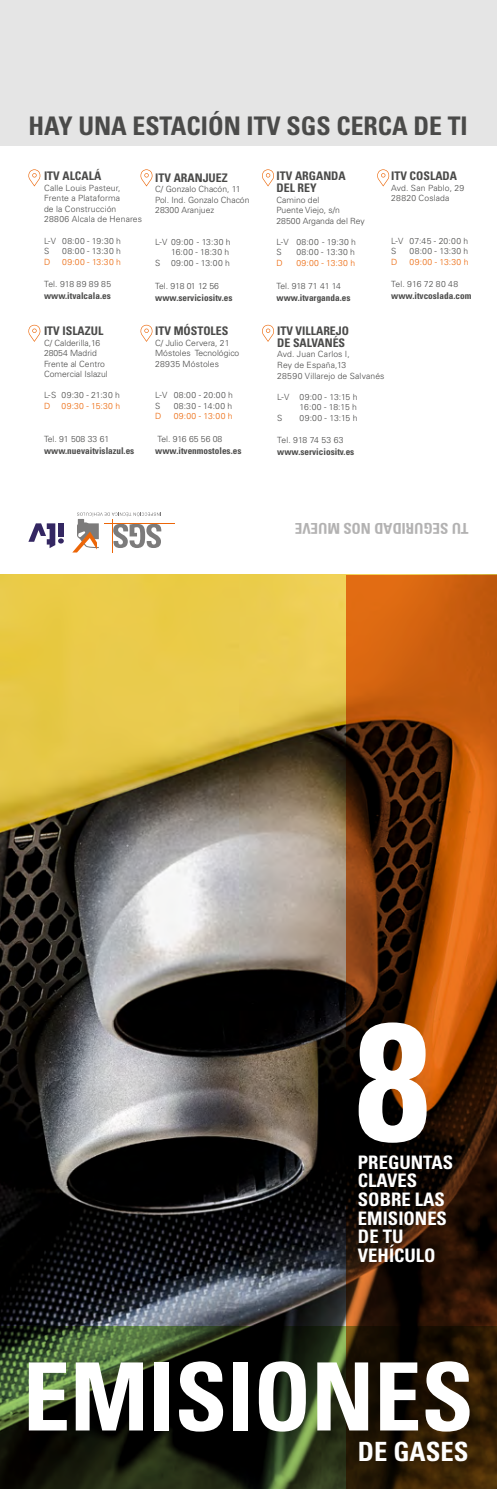
<style>
.page{position:relative;width:497px;height:1489px;background:#fff}
.page>*{position:absolute;margin:0;border:0;box-sizing:border-box;transform-origin:0 0}
.t1{font:700 condensed 167.88px "Univers LT Std";color:#fff}
.t2{font:700 condensed 94.12px "Univers LT Std";color:#fff}
.t3{font:700 condensed 26.5px "Univers LT Std";color:#fff}
.t4{font:700 condensed 25.62px "Univers LT Std";color:#4a4a49}
.t5{font:700 condensed 18.62px/18.6px "Univers LT Std";color:#fff}
.t6{font:700 condensed 15px "Univers LT Std";color:#b3b2b2}
.t7{font:700 condensed 11.88px/11.9px "Univers LT Std";color:#4a4a49}
.t8{font:700 condensed 9.25px "Univers LT Std";color:#4a4a49}
.t9{font:300 8.5px/10.5px "Univers LT Std";color:#4a4a49}
.t10{font:300 8.5px "Univers LT Std";letter-spacing:.045em;color:#ec6608}
.t11{font:300 8.5px/10.5px "Univers LT Std";letter-spacing:.045em;color:#4a4a49;text-align:right}
.t12{font:300 8.5px/10.5px "Univers LT Std";letter-spacing:.02em;color:#4a4a49}
.t13{font:300 8.5px "Univers LT Std";letter-spacing:-.035em;color:#4a4a49}
</style>
<div class="page">
<img style="left:0;top:575px;width:346px;height:750px">
<div style="left:0;top:0;width:496px;height:145px;background:#e5e5e5"></div>
<svg style="left:346px;top:575px;width:150px;height:750px;background:#6c3209"></svg>
<svg style="left:0;top:1325px;width:496px;height:163px;background:#212510"></svg>
<hr style="left:104px;top:523px;width:70px;height:1px;background:#ec6608">
<svg style="left:72px;top:512px;width:89px;height:40px"></svg>
<svg style="left:28px;top:523px;width:36px;height:25px"></svg>
<svg style="left:28px;top:169px;width:13px;height:17px"></svg>
<svg style="left:28px;top:325px;width:13px;height:17px"></svg>
<svg style="left:140px;top:169px;width:13px;height:17px"></svg>
<svg style="left:140px;top:325px;width:13px;height:17px"></svg>
<svg style="left:262px;top:169px;width:12px;height:17px"></svg>
<svg style="left:262px;top:325px;width:12px;height:17px"></svg>
<svg style="left:377px;top:169px;width:12px;height:17px"></svg>
<h3 class="t4" style="left:28px;top:110px;width:440px">HAY UNA ESTACIÓN ITV SGS CERCA DE TI</h3>
<h3 class="t7" style="left:44px;top:170px;width:59px">ITV ALCALÁ</h3>
<p class="t9" style="left:44px;top:183px;width:99px">Calle Louis Pasteur,<br>Frente a Plataforma<br>de la Construcción<br>28806 Alcala de Henares</p>
<p class="t9" style="left:44px;top:235px;width:78px">L-V 08:00 - 19:30 h<br>S</p>
<p class="t9" style="left:62px;top:246px;width:60px">08:00 - 13:30 h</p>
<p class="t10" style="left:44px;top:256px;width:8px">D</p>
<p class="t10" style="left:62px;top:256px;width:60px">09:00 - 13:30 h</p>
<p class="t9" style="left:44px;top:279px;width:69px">Tel. 918 89 89 85</p>
<p class="t8" style="left:44px;top:290px;width:68px">www.itvalcala.es</p>
<h3 class="t7" style="left:44px;top:325px;width:61px">ITV ISLAZUL</h3>
<p class="t9" style="left:44px;top:337px;width:65px">C/ Calderilla,16<br>28054 Madrid<br>Frente al Centro<br>Comercial Islazul</p>
<p class="t9" style="left:44px;top:390px;width:77px">L-S 09:30 - 21:30 h</p>
<p class="t10" style="left:44px;top:400px;width:8px">D</p>
<p class="t10" style="left:61px;top:400px;width:60px">09:30 - 15:30 h</p>
<p class="t9" style="left:44px;top:434px;width:67px">Tel. 91 508 33 61</p>
<p class="t8" style="left:44px;top:445px;width:92px">www.nuevaitvislazul.es</p>
<h3 class="t7" style="left:155px;top:171px;width:74px">ITV ARANJUEZ</h3>
<p class="t9" style="left:155px;top:184px;width:96px">C/ Gonzalo Chacón, 11<br>Pol. Ind. Gonzalo Chacón<br>28300 Aranjuez</p>
<p class="t11" style="left:155px;top:236px;width:77px">L-V 09:00 - 13:30 h<br>16:00 - 18:30 h<br>S 09:00 - 13:00 h</p>
<p class="t13" style="left:155px;top:280px;width:65px">Tel. 918 01 12 56</p>
<p class="t8" style="left:155px;top:291px;width:79px">www.serviciositv.es</p>
<h3 class="t7" style="left:155px;top:325px;width:75px">ITV MÓSTOLES</h3>
<p class="t9" style="left:155px;top:337px;width:85px">C/ Julio Cervera, 21<br>Móstoles Tecnológico<br>28935 Móstoles</p>
<p class="t9" style="left:155px;top:390px;width:79px">L-V 08:00 - 20:00 h<br>S</p>
<p class="t9" style="left:173px;top:400px;width:60px">08:30 - 14:00 h</p>
<p class="t10" style="left:155px;top:411px;width:8px">D</p>
<p class="t10" style="left:173px;top:411px;width:60px">09:00 - 13:00 h</p>
<p class="t9" style="left:157px;top:434px;width:66px">Tel. 916 65 56 08</p>
<p class="t8" style="left:155px;top:445px;width:88px">www.itvenmostoles.es</p>
<h3 class="t7" style="left:276px;top:170px;width:71px">ITV ARGANDA<br>DEL REY</h3>
<p class="t9" style="left:276px;top:194px;width:90px">Camino del<br>Puente Viejo, s/n<br>28500 Arganda del Rey</p>
<p class="t9" style="left:276px;top:236px;width:81px">L-V 08:00 - 19:30 h<br>S</p>
<p class="t9" style="left:296px;top:247px;width:60px">08:00 - 13:30 h</p>
<h3 class="t7" style="left:390px;top:170px;width:67px">ITV COSLADA</h3>
<p class="t12" style="left:390px;top:183px;width:74px">Avd. San Pablo, 29<br>28820 Coslada</p>
<p class="t9" style="left:390px;top:235px;width:78px">L-V 07:45 - 20:00 h<br>S</p>
<p class="t9" style="left:409px;top:246px;width:60px">08:00 - 13:30 h</p>
<p class="t10" style="left:390px;top:256px;width:8px">D</p>
<p class="t10" style="left:409px;top:256px;width:60px">09:00 - 13:30 h</p>
<p class="t9" style="left:390px;top:279px;width:68px">Tel. 916 72 80 48</p>
<p class="t8" style="left:390px;top:290px;width:81px">www.itvcoslada.com</p>
<p class="t10" style="left:276px;top:258px;width:8px">D</p>
<p class="t10" style="left:296px;top:258px;width:60px">09:00 - 13:30 h</p>
<p class="t9" style="left:276px;top:280px;width:66px">Tel. 918 71 41 14</p>
<p class="t8" style="left:276px;top:291px;width:75px">www.itvarganda.es</p>
<h3 class="t7" style="left:277px;top:325px;width:73px">ITV VILLAREJO<br>DE SALVANÉS</h3>
<p class="t9" style="left:277px;top:349px;width:109px">Avd. Juan Carlos I,<br>Rey de España,13<br>28590 Villarejo de Salvanés</p>
<p class="t9" style="left:277px;top:391px;width:82px">L-V 09:00 - 13:15 h</p>
<p class="t9" style="left:299px;top:402px;width:59px">16:00 - 18:15 h</p>
<p class="t9" style="left:277px;top:412px;width:7px">S</p>
<p class="t9" style="left:299px;top:412px;width:59px">09:00 - 13:15 h</p>
<p class="t9" style="left:277px;top:435px;width:68px">Tel. 918 74 53 63</p>
<p class="t8" style="left:277px;top:446px;width:79px">www.serviciositv.es</p>
<h3 class="t6" style="left:468px;top:538px;width:175px;rotate:-180deg">TU SEGURIDAD NOS MUEVE</h3>
<h1 class="t1" style="left:355px;top:978px;width:76px">8</h1>
<h3 class="t5" style="left:357px;top:1152px;width:97px">PREGUNTAS<br>CLAVES<br>SOBRE LAS<br>EMISIONES<br>DE TU<br>VEHÍCULO</h3>
<h2 class="t2" style="left:23px;top:1338px;width:452px">EMISIONES</h2>
<h3 class="t3" style="left:357px;top:1434px;width:112px">DE GASES</h3>
</div>
